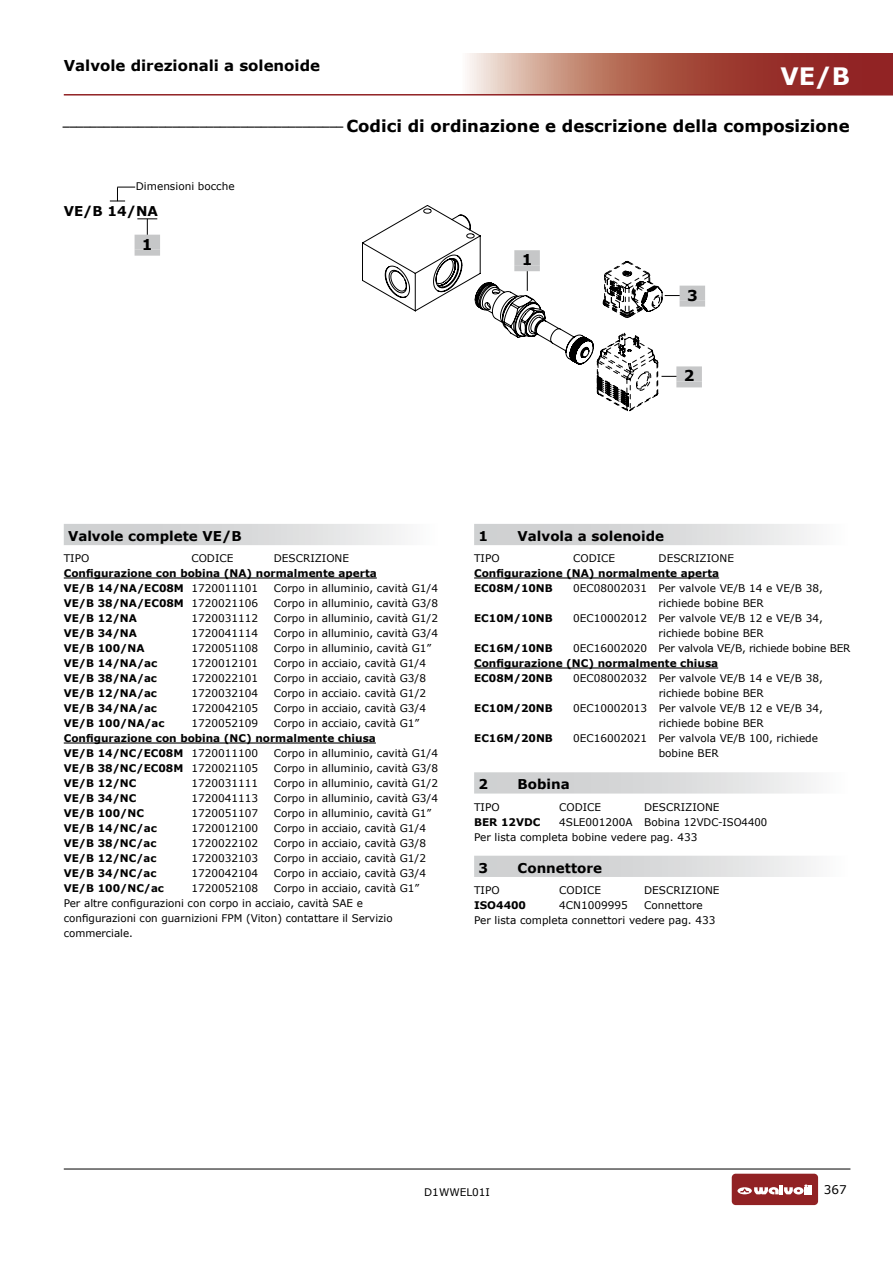
<style>
.page{position:relative;width:893px;height:1263px;background:#fff}
.page>*{position:absolute;margin:0;border:0;box-sizing:border-box;transform-origin:0 0}
.t1{font:700 24px "Verdana";color:#fff}
.t2{font:700 16.5px "Verdana";color:#000}
.t3{font:700 15px "Verdana";color:#000}
.t4{font:700 13.5px "Verdana";color:#000}
.t5{font:12px "Verdana";color:#000}
.t6{font:10.5px/15px "Verdana";color:#000}
.t7{font:700 10.5px/15px "Verdana";color:#000}
.t8{font:10.5px "Verdana";letter-spacing:-.02em;color:#000}
.s1{font-weight:400}
</style>
<div class="page">
<hr style="left:64px;top:1169px;width:786px;height:1px;background:#000">
<div style="left:732px;top:1174px;width:86px;height:31px;background:#912224;border-radius:4px"></div>
<svg style="left:737px;top:1184px;width:75px;height:10px"></svg>
<svg style="left:467px;top:54px;width:426px;height:40px;background:#b06256"></svg>
<hr style="left:64px;top:94px;width:829px;height:2px;background:#912224">
<div style="left:64px;top:524px;width:376px;height:21px;background:linear-gradient(to right,#c6c8c9,#f5f5f5)"></div>
<hr style="left:64px;top:577px;width:313px;height:1px;background:#000">
<hr style="left:64px;top:742px;width:312px;height:1px;background:#000">
<div style="left:474px;top:524px;width:376px;height:21px;background:linear-gradient(to right,#c6c8c9,#f5f5f5)"></div>
<hr style="left:474px;top:577px;width:245px;height:1px;background:#000">
<hr style="left:474px;top:667px;width:244px;height:1px;background:#000">
<div style="left:474px;top:772px;width:376px;height:21px;background:linear-gradient(to right,#c6c8c9,#f5f5f5)"></div>
<div style="left:474px;top:856px;width:376px;height:21px;background:linear-gradient(to right,#c6c8c9,#f5f5f5)"></div>
<svg style="left:110px;top:187px;width:25px;height:15px"></svg>
<svg style="left:137px;top:219px;width:20px;height:16px"></svg>
<div style="left:135px;top:235px;width:25px;height:15px;background:#c6c7c8"></div>
<div style="left:135px;top:250px;width:25px;height:6px;background:#c6c7c8"></div>
<svg style="left:362px;top:205px;width:328px;height:206px"></svg>
<div style="left:680px;top:286px;width:25px;height:15px;background:#c6c7c8"></div>
<div style="left:680px;top:301px;width:25px;height:6px;background:#c6c7c8"></div>
<div style="left:676px;top:366px;width:26px;height:15px;background:#c6c7c8"></div>
<div style="left:676px;top:381px;width:26px;height:6px;background:#c6c7c8"></div>
<hr style="left:527px;top:259px;width:1px;height:32px;background:#000">
<div style="left:514px;top:250px;width:26px;height:15px;background:#c6c7c8"></div>
<div style="left:514px;top:265px;width:26px;height:6px;background:#c6c7c8"></div>
<h3 class="t3" style="left:64px;top:55px;width:258px">Valvole direzionali a solenoide</h3>
<h1 class="t1" style="left:780px;top:59px;width:71px">VE/B</h1>
<h2 class="t2" style="left:63px;top:114px;width:788px"><sup>_________________________________________</sup> Codici di ordinazione e descrizione della composizione</h2>
<p class="t6" style="left:136px;top:179px;width:100px">Dimensioni bocche</p>
<p class="t4" style="left:64px;top:201px;width:96px">VE/B 14/NA</p>
<h3 class="t3" style="left:142px;top:234px;width:12px">1</h3>
<h3 class="t3" style="left:522px;top:249px;width:12px">1</h3>
<h3 class="t3" style="left:687px;top:285px;width:12px">3</h3>
<h3 class="t3" style="left:684px;top:365px;width:12px">2</h3>
<p class="t4" style="left:68px;top:526px;width:175px">Valvole complete VE/B</p>
<p class="t6" style="left:64px;top:551px;width:27px">TIPO</p>
<p class="t6" style="left:191px;top:551px;width:44px">CODICE</p>
<p class="t6" style="left:274px;top:551px;width:77px">DESCRIZIONE</p>
<p class="t7" style="left:64px;top:566px;width:315px">Configurazione con bobina (NA) normalmente aperta<br>VE/B 14/NA/EC08M <span class="s1">1720011101</span></p>
<p class="t6" style="left:274px;top:581px;width:166px">Corpo in alluminio, cavità G1/4</p>
<p class="t7" style="left:64px;top:596px;width:196px">VE/B 38/NA/EC08M <span class="s1">1720021106</span></p>
<p class="t6" style="left:274px;top:596px;width:166px">Corpo in alluminio, cavità G3/8</p>
<p class="t7" style="left:64px;top:611px;width:75px">VE/B 12/NA</p>
<p class="t6" style="left:191px;top:611px;width:68px">1720031112</p>
<p class="t6" style="left:274px;top:611px;width:166px">Corpo in alluminio, cavità G1/2</p>
<p class="t7" style="left:64px;top:626px;width:75px">VE/B 34/NA</p>
<p class="t6" style="left:191px;top:626px;width:68px">1720041114</p>
<p class="t6" style="left:274px;top:626px;width:166px">Corpo in alluminio, cavità G3/4</p>
<p class="t7" style="left:64px;top:641px;width:82px">VE/B 100/NA</p>
<p class="t6" style="left:191px;top:641px;width:68px">1720051108</p>
<p class="t6" style="left:274px;top:641px;width:159px">Corpo in alluminio, cavità G1”</p>
<p class="t7" style="left:64px;top:656px;width:95px">VE/B 14/NA/ac</p>
<p class="t6" style="left:191px;top:656px;width:68px">1720012101</p>
<p class="t6" style="left:274px;top:656px;width:154px">Corpo in acciaio, cavità G1/4</p>
<p class="t7" style="left:64px;top:671px;width:95px">VE/B 38/NA/ac</p>
<p class="t6" style="left:191px;top:671px;width:68px">1720022101</p>
<p class="t6" style="left:274px;top:671px;width:154px">Corpo in acciaio, cavità G3/8</p>
<p class="t7" style="left:64px;top:686px;width:95px">VE/B 12/NA/ac</p>
<p class="t6" style="left:191px;top:686px;width:68px">1720032104</p>
<p class="t6" style="left:274px;top:686px;width:154px">Corpo in acciaio. cavità G1/2</p>
<p class="t7" style="left:64px;top:701px;width:95px">VE/B 34/NA/ac</p>
<p class="t6" style="left:191px;top:701px;width:68px">1720042105</p>
<p class="t6" style="left:274px;top:701px;width:154px">Corpo in acciaio, cavità G3/4</p>
<p class="t7" style="left:64px;top:716px;width:102px">VE/B 100/NA/ac</p>
<p class="t6" style="left:191px;top:716px;width:68px">1720052109</p>
<p class="t6" style="left:274px;top:716px;width:147px">Corpo in acciaio, cavità G1”</p>
<p class="t7" style="left:64px;top:731px;width:314px">Configurazione con bobina (NC) normalmente chiusa<br>VE/B 14/NC/EC08M <span class="s1">1720011100</span></p>
<p class="t6" style="left:274px;top:746px;width:166px">Corpo in alluminio, cavità G1/4</p>
<p class="t7" style="left:64px;top:761px;width:196px">VE/B 38/NC/EC08M <span class="s1">1720021105</span></p>
<p class="t6" style="left:274px;top:761px;width:166px">Corpo in alluminio, cavità G3/8</p>
<p class="t7" style="left:64px;top:776px;width:74px">VE/B 12/NC</p>
<p class="t6" style="left:191px;top:776px;width:68px">1720031111</p>
<p class="t6" style="left:274px;top:776px;width:166px">Corpo in alluminio, cavità G1/2</p>
<p class="t7" style="left:64px;top:791px;width:74px">VE/B 34/NC</p>
<p class="t6" style="left:191px;top:791px;width:68px">1720041113</p>
<p class="t6" style="left:274px;top:791px;width:166px">Corpo in alluminio, cavità G3/4</p>
<p class="t7" style="left:64px;top:806px;width:82px">VE/B 100/NC</p>
<p class="t6" style="left:191px;top:806px;width:68px">1720051107</p>
<p class="t6" style="left:274px;top:806px;width:159px">Corpo in alluminio, cavità G1”</p>
<p class="t7" style="left:64px;top:821px;width:95px">VE/B 14/NC/ac</p>
<p class="t6" style="left:191px;top:821px;width:68px">1720012100</p>
<p class="t6" style="left:274px;top:821px;width:154px">Corpo in acciaio, cavità G1/4</p>
<p class="t7" style="left:64px;top:836px;width:94px">VE/B 38/NC/ac</p>
<p class="t6" style="left:191px;top:836px;width:68px">1720022102</p>
<p class="t6" style="left:274px;top:836px;width:154px">Corpo in acciaio, cavità G3/8</p>
<p class="t7" style="left:64px;top:851px;width:94px">VE/B 12/NC/ac</p>
<p class="t6" style="left:191px;top:851px;width:68px">1720032103</p>
<p class="t6" style="left:274px;top:851px;width:154px">Corpo in acciaio, cavità G1/2</p>
<p class="t7" style="left:64px;top:866px;width:94px">VE/B 34/NC/ac</p>
<p class="t6" style="left:191px;top:866px;width:68px">1720042104</p>
<p class="t6" style="left:274px;top:866px;width:154px">Corpo in acciaio, cavità G3/4</p>
<p class="t7" style="left:64px;top:881px;width:102px">VE/B 100/NC/ac</p>
<p class="t6" style="left:191px;top:881px;width:68px">1720052108</p>
<p class="t6" style="left:64px;top:881px;width:357px;text-indent:210px">Corpo in acciaio, cavità G1” Per altre configurazioni con corpo in acciaio, cavità SAE e configurazioni con guarnizioni FPM (Viton) contattare il Servizio commerciale.</p>
<p class="t4" style="left:478px;top:526px;width:11px">1</p>
<p class="t4" style="left:518px;top:526px;width:148px">Valvola a solenoide</p>
<p class="t6" style="left:474px;top:551px;width:27px">TIPO</p>
<p class="t6" style="left:573px;top:551px;width:44px">CODICE</p>
<p class="t6" style="left:659px;top:551px;width:77px">DESCRIZIONE</p>
<p class="t7" style="left:474px;top:566px;width:247px">Configurazione (NA) normalmente aperta<br>EC08M/10NB</p>
<p class="t6" style="left:659px;top:581px;width:166px;text-indent:-85px">0EC08002031 Per valvole VE/B 14 e VE/B 38, richiede bobine BER</p>
<p class="t7" style="left:474px;top:611px;width:80px">EC10M/10NB</p>
<p class="t6" style="left:659px;top:611px;width:166px;text-indent:-86px">0EC10002012 Per valvole VE/B 12 e VE/B 34, richiede bobine BER</p>
<p class="t7" style="left:474px;top:641px;width:80px">EC16M/10NB</p>
<p class="t8" style="left:573px;top:641px;width:279px">0EC16002020 Per valvola VE/B, richiede bobine BER</p>
<p class="t7" style="left:474px;top:656px;width:246px">Configurazione (NC) normalmente chiusa<br>EC08M/20NB</p>
<p class="t6" style="left:659px;top:671px;width:166px;text-indent:-86px">0EC08002032 Per valvole VE/B 14 e VE/B 38, richiede bobine BER</p>
<p class="t7" style="left:474px;top:701px;width:80px">EC10M/20NB</p>
<p class="t6" style="left:659px;top:701px;width:166px;text-indent:-86px">0EC10002013 Per valvole VE/B 12 e VE/B 34, richiede bobine BER</p>
<p class="t7" style="left:474px;top:731px;width:80px">EC16M/20NB</p>
<p class="t6" style="left:659px;top:731px;width:161px;text-indent:-86px">0EC16002021 Per valvola VE/B 100, richiede bobine BER</p>
<p class="t4" style="left:478px;top:775px;width:11px">2</p>
<p class="t4" style="left:518px;top:775px;width:54px">Bobina</p>
<p class="t6" style="left:474px;top:799px;width:27px">TIPO</p>
<p class="t6" style="left:559px;top:799px;width:44px">CODICE</p>
<p class="t6" style="left:644px;top:799px;width:77px">DESCRIZIONE</p>
<p class="t7" style="left:474px;top:814px;width:68px">BER 12VDC</p>
<p class="t6" style="left:474px;top:814px;width:295px;text-indent:85px">4SLE001200A Bobina 12VDC-ISO4400<br>Per lista completa bobine vedere pag. 433</p>
<p class="t4" style="left:478px;top:858px;width:11px">3</p>
<p class="t4" style="left:518px;top:858px;width:86px">Connettore</p>
<p class="t6" style="left:474px;top:883px;width:27px">TIPO</p>
<p class="t6" style="left:559px;top:883px;width:44px">CODICE</p>
<p class="t6" style="left:644px;top:883px;width:77px">DESCRIZIONE</p>
<p class="t7" style="left:474px;top:897px;width:53px">ISO4400</p>
<p class="t6" style="left:559px;top:898px;width:70px">4CN1009995</p>
<p class="t6" style="left:474px;top:898px;width:243px;text-indent:170px">Connettore<br>Per lista completa connettori vedere pag. 433</p>
<p class="t6" style="left:424px;top:1185px;width:67px">D1WWEL01I</p>
<p class="t5" style="left:824px;top:1181px;width:24px">367</p>
</div>
